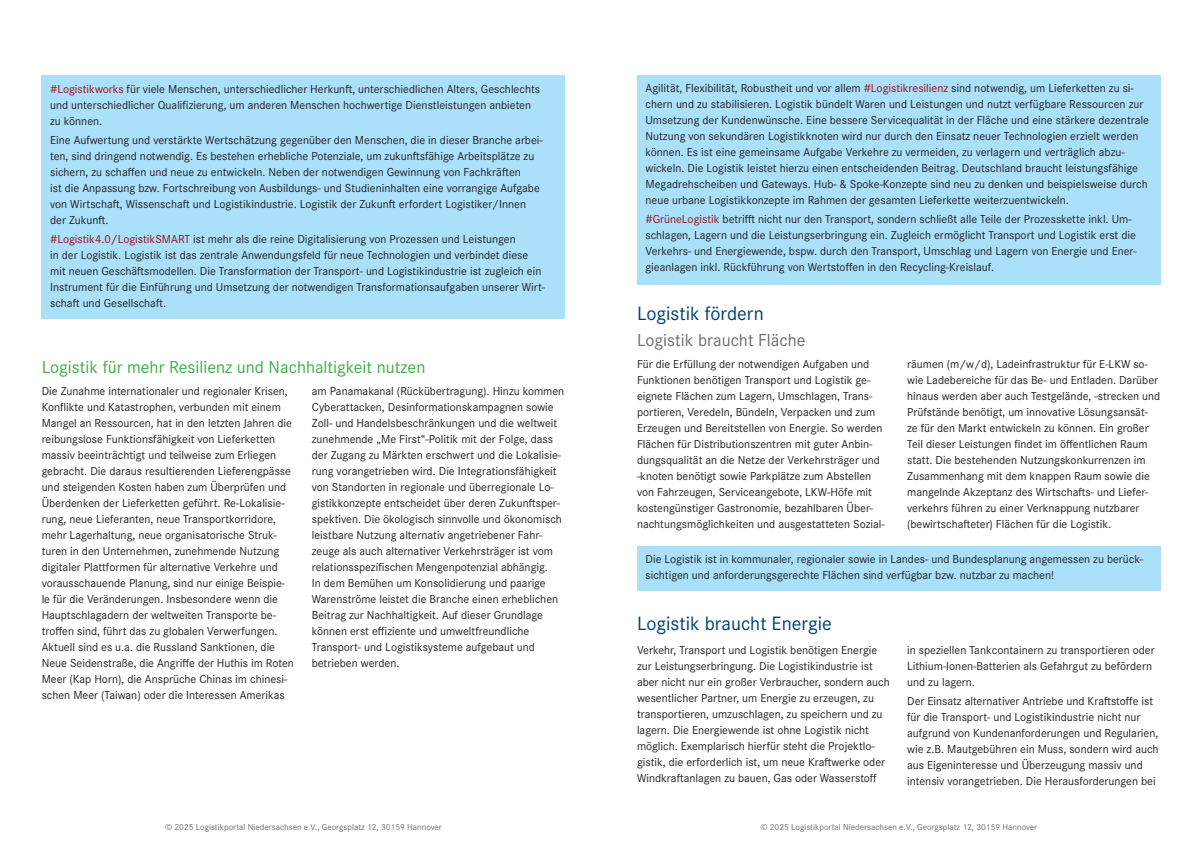
<style>
.page{position:relative;width:1202px;height:854px;background:#fff}
.page>*{position:absolute;margin:0;border:0;box-sizing:border-box;transform-origin:0 0}
.Head_Blue{font:20px "Corporate S Pro";color:#003f74}
.Sub_Green{font:18px "Corporate S Pro";color:#40ae49}
.t1{font:18px "Corporate S Pro";color:#6c6d70}
.Fließtext{font:12px/16px "Corporate S Pro";color:#231f20}
.t2{font:9px "Corporate S Pro";color:#6c6d70}
.s1{color:#990f13}
</style>
<div class="page">
<div style="left:42px;top:75px;width:523px;height:244px;background:#aae0f9"></div>
<div style="left:637px;top:546px;width:523px;height:44px;background:#aae0f9"></div>
<div style="left:637px;top:75px;width:523px;height:209px;background:#aae0f9"></div>
<p class="Fließtext" style="left:50px;top:80px;width:491px"><span class="s1">#Logistikworks</span> für viele Menschen, unterschiedlicher Herkunft, unterschiedlichen Alters, Geschlechts und unterschiedlicher Qualifizierung, um anderen Menschen hochwertige Dienstleistungen anbieten zu können.</p>
<p class="Fließtext" style="left:50px;top:131px;width:494px">Eine Aufwertung und verstärkte Wertschätzung gegenüber den Menschen, die in dieser Branche arbei&shy;ten, sind dringend notwendig. Es bestehen erhebliche Potenziale, um zukunftsfähige Arbeitsplätze zu sichern, zu schaffen und neue zu entwickeln. Neben der notwendigen Gewinnung von Fachkräften<br>ist die Anpassung bzw. Fortschreibung von Ausbildungs- und Studieninhalten eine vorrangige Aufgabe von Wirtschaft, Wissenschaft und Logistikindustrie. Logistik der Zukunft erfordert Logistiker/Innen der Zukunft.</p>
<p class="Fließtext" style="left:50px;top:230px;width:497px"><span class="s1">#Logistik4.0/LogistikSMART</span> ist mehr als die reine Digitalisierung von Prozessen und Leistungen<br>in der Logistik. Logistik ist das zentrale Anwendungsfeld für neue Technologien und verbindet diese mit neuen Geschäftsmodellen. Die Transformation der Transport- und Logistikindustrie ist zugleich ein Instrument für die Einführung und Umsetzung der notwendigen Transformationsaufgaben unserer Wirt&shy;schaft und Gesellschaft.</p>
<p class="Sub_Green" style="left:42px;top:353px;width:385px">Logistik für mehr Resilienz und Nachhaltigkeit nutzen</p>
<p class="Fließtext" style="left:42px;top:381px;width:254px">Die Zunahme internationaler und regionaler Krisen, Konflikte und Katastrophen, verbunden mit einem Mangel an Ressourcen, hat in den letzten Jahren die reibungslose Funktionsfähigkeit von Lieferketten massiv beeinträchtigt und teilweise zum Erliegen gebracht. Die daraus resultierenden Lieferengpässe und steigenden Kosten haben zum Überprüfen und Überdenken der Lieferketten geführt. Re-Lokalisie&shy;rung, neue Lieferanten, neue Transportkorridore, mehr Lagerhaltung, neue organisatorische Struk&shy;turen in den Unternehmen, zunehmende Nutzung digitaler Plattformen für alternative Verkehre und vorausschauende Planung, sind nur einige Beispie&shy;le für die Veränderungen. Insbesondere wenn die Hauptschlagadern der weltweiten Transporte be&shy;troffen sind, führt das zu globalen Verwerfungen.<br>Aktuell sind es u.a. die Russland Sanktionen, die Neue Seidenstraße, die Angriffe der Huthis im Roten Meer (Kap Horn), die Ansprüche Chinas im chinesi&shy;schen Meer (Taiwan) oder die Interessen Amerikas</p>
<p class="Fließtext" style="left:312px;top:381px;width:254px">am Panamakanal (Rückübertragung). Hinzu kommen Cyberattacken, Desinformationskampagnen sowie Zoll- und Handelsbeschränkungen und die weltweit zunehmende „Me First“-Politik mit der Folge, dass der Zugang zu Märkten erschwert und die Lokalisie&shy;rung vorangetrieben wird. Die Integrationsfähigkeit von Standorten in regionale und überregionale Lo&shy;gistikkonzepte entscheidet über deren Zukunftsper&shy;spektiven. Die ökologisch sinnvolle und ökonomisch leistbare Nutzung alternativ angetriebener Fahr&shy;zeuge als auch alternativer Verkehrsträger ist vom relationsspezifischen Mengenpotenzial abhängig.<br>In dem Bemühen um Konsolidierung und paarige Warenströme leistet die Branche einen erheblichen Beitrag zur Nachhaltigkeit. Auf dieser Grundlage können erst effiziente und umweltfreundliche Transport- und Logistiksysteme aufgebaut und betrieben werden.</p>
<p class="Fließtext" style="left:645px;top:79px;width:505px">Agilität, Flexibilität, Robustheit und vor allem <span class="s1">#Logistikresilienz</span> sind notwendig, um Lieferketten zu si&shy;chern und zu stabilisieren. Logistik bündelt Waren und Leistungen und nutzt verfügbare Ressourcen zur Umsetzung der Kundenwünsche. Eine bessere Servicequalität in der Fläche und eine stärkere dezentrale Nutzung von sekundären Logistikknoten wird nur durch den Einsatz neuer Technologien erzielt werden können. Es ist eine gemeinsame Aufgabe Verkehre zu vermeiden, zu verlagern und verträglich abzu&shy;wickeln. Die Logistik leistet hierzu einen entscheidenden Beitrag. Deutschland braucht leistungsfähige Megadrehscheiben und Gateways. Hub- &amp; Spoke-Konzepte sind neu zu denken und beispielsweise durch neue urbane Logistikkonzepte im Rahmen der gesamten Lieferkette weiterzuentwickeln.</p>
<p class="Fließtext" style="left:645px;top:210px;width:493px"><span class="s1">#GrüneLogistik</span> betrifft nicht nur den Transport, sondern schließt alle Teile der Prozesskette inkl. Um&shy;schlagen, Lagern und die Leistungserbringung ein. Zugleich ermöglicht Transport und Logistik erst die Verkehrs- und Energiewende, bspw. durch den Transport, Umschlag und Lagern von Energie und Ener&shy;gieanlagen inkl. Rückführung von Wertstoffen in den Recycling-Kreislauf.</p>
<p class="Head_Blue" style="left:637px;top:299px;width:128px">Logistik fördern</p>
<p class="t1" style="left:637px;top:327px;width:170px">Logistik braucht Fläche</p>
<p class="Fließtext" style="left:637px;top:355px;width:249px">Für die Erfüllung der notwendigen Aufgaben und Funktionen benötigen Transport und Logistik ge&shy;eignete Flächen zum Lagern, Umschlagen, Trans&shy;portieren, Veredeln, Bündeln, Verpacken und zum Erzeugen und Bereitstellen von Energie. So werden Flächen für Distributionszentren mit guter Anbin&shy;dungsqualität an die Netze der Verkehrsträger und -knoten benötigt sowie Parkplätze zum Abstellen von Fahrzeugen, Serviceangebote, LKW-Höfe mit kostengünstiger Gastronomie, bezahlbaren Über&shy;nachtungsmöglichkeiten und ausgestatteten Sozial-</p>
<p class="Fließtext" style="left:907px;top:355px;width:255px">räumen (m/w/d), Ladeinfrastruktur für E-LKW so&shy;wie Ladebereiche für das Be- und Entladen. Darüber hinaus werden aber auch Testgelände, -strecken und Prüfstände benötigt, um innovative Lösungsansät&shy;ze für den Markt entwickeln zu können. Ein großer Teil dieser Leistungen findet im öffentlichen Raum statt. Die bestehenden Nutzungskonkurrenzen im Zusammenhang mit dem knappen Raum sowie die mangelnde Akzeptanz des Wirtschafts- und Liefer&shy;verkehrs führen zu einer Verknappung nutzbarer (bewirtschafteter) Flächen für die Logistik.</p>
<p class="Fließtext" style="left:645px;top:549px;width:499px">Die Logistik ist in kommunaler, regionaler sowie in Landes- und Bundesplanung angemessen zu berück&shy;sichtigen und anforderungsgerechte Flächen sind verfügbar bzw. nutzbar zu machen!</p>
<p class="Head_Blue" style="left:637px;top:608px;width:196px">Logistik braucht Energie</p>
<p class="Fließtext" style="left:637px;top:641px;width:254px">Verkehr, Transport und Logistik benötigen Energie zur Leistungserbringung. Die Logistikindustrie ist aber nicht nur ein großer Verbraucher, sondern auch wesentlicher Partner, um Energie zu erzeugen, zu transportieren, umzuschlagen, zu speichern und zu lagern. Die Energiewende ist ohne Logistik nicht möglich. Exemplarisch hierfür steht die Projektlo&shy;gistik, die erforderlich ist, um neue Kraftwerke oder Windkraftanlagen zu bauen, Gas oder Wasserstoff</p>
<p class="Fließtext" style="left:907px;top:641px;width:249px">in speziellen Tankcontainern zu transportieren oder<br>Lithium-Ionen-Batterien als Gefahrgut zu befördern und zu lagern.</p>
<p class="Fließtext" style="left:907px;top:691px;width:253px">Der Einsatz alternativer Antriebe und Kraftstoffe ist für die Transport- und Logistikindustrie nicht nur aufgrund von Kundenanforderungen und Regularien, wie z.B. Mautgebühren ein Muss, sondern wird auch aus Eigeninteresse und Überzeugung massiv und intensiv vorangetrieben. Die Herausforderungen bei</p>
<p class="t2" style="left:165px;top:819px;width:278px">© 2025 Logistikportal Niedersachsen e.V., Georgsplatz 12, 30159 Hannover</p>
<p class="t2" style="left:760px;top:819px;width:278px">© 2025 Logistikportal Niedersachsen e.V., Georgsplatz 12, 30159 Hannover</p>
</div>
